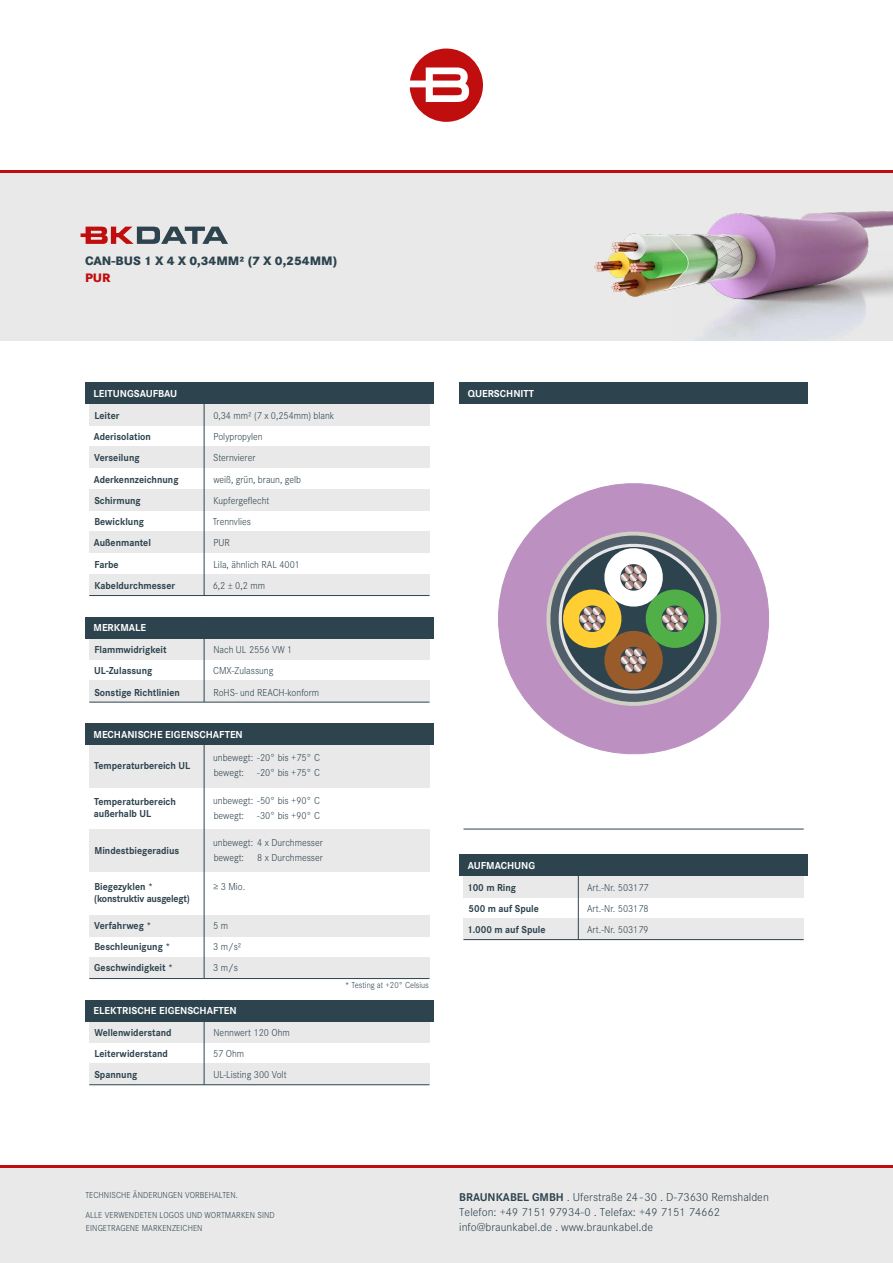
<style>
.page{position:relative;width:893px;height:1263px;background:#fff}
.page>*{position:absolute;margin:0;border:0;box-sizing:border-box;transform-origin:0 0}
.t1{font:800 12.75px "Corporate S";color:#2d434e}
.t2{font:800 12.75px "Corporate S";color:#c00d0e}
.t3{font:300 12px/15px "Corporate S";color:#2d434e}
.t4{font:300 10.5px/21.3px "Corporate S";color:#2d434e;scale:.94 1}
.t5{font:700 10.5px/21.3px "Corporate S";color:#2d434e;scale:.94 1}
.t6{font:700 10.5px "Corporate S";color:#fff}
.t7{font:700 10.5px/12px "Corporate S";letter-spacing:-.02em;color:#2d434e;scale:.94 1}
.t8{font:300 9px/13.5px "Corporate S";letter-spacing:.01em;color:#2d434e;scale:.94 1}
.s1{font-weight:700;font-size:11.7px}
</style>
<div class="page">
<div style="left:89px;top:830px;width:340px;height:42px;background:#e9e9e9"></div>
<div style="left:0;top:170px;width:893px;height:170px;background:#e9e9e9"></div>
<hr style="left:0;top:170px;width:893px;height:2px;background:#c00d0e">
<div style="left:0;top:1165px;width:893px;height:98px;background:#e9e9e9"></div>
<hr style="left:0;top:1165px;width:893px;height:2px;background:#c00d0e">
<div style="left:89px;top:446px;width:340px;height:22px;background:#e9e9e9"></div>
<div style="left:89px;top:489px;width:340px;height:21px;background:#e9e9e9"></div>
<div style="left:89px;top:531px;width:340px;height:22px;background:#e9e9e9"></div>
<div style="left:89px;top:574px;width:340px;height:21px;background:#e9e9e9"></div>
<div style="left:89px;top:404px;width:340px;height:21px;background:#e9e9e9"></div>
<hr style="left:204px;top:383px;width:1px;height:212px;background:#2d434e">
<hr style="left:89px;top:595px;width:340px;height:1px;background:#2d434e">
<div style="left:85px;top:383px;width:349px;height:21px;background:#2d434e"></div>
<hr style="left:463px;top:829px;width:341px;height:1px;background:#2d434e">
<div style="left:459px;top:383px;width:349px;height:21px;background:#2d434e"></div>
<div style="left:89px;top:681px;width:340px;height:21px;background:#e9e9e9"></div>
<div style="left:89px;top:958px;width:340px;height:21px;background:#e9e9e9"></div>
<div style="left:89px;top:638px;width:340px;height:21px;background:#e9e9e9"></div>
<div style="left:89px;top:915px;width:340px;height:21px;background:#e9e9e9"></div>
<hr style="left:204px;top:617px;width:1px;height:85px;background:#2d434e">
<hr style="left:89px;top:702px;width:340px;height:1px;background:#2d434e">
<div style="left:85px;top:617px;width:349px;height:21px;background:#2d434e"></div>
<div style="left:89px;top:745px;width:340px;height:42px;background:#e9e9e9"></div>
<hr style="left:204px;top:745px;width:1px;height:233px;background:#2d434e">
<hr style="left:89px;top:978px;width:340px;height:1px;background:#2d434e">
<div style="left:85px;top:723px;width:349px;height:22px;background:#2d434e"></div>
<div style="left:89px;top:1064px;width:340px;height:21px;background:#e9e9e9"></div>
<div style="left:89px;top:1021px;width:340px;height:21px;background:#e9e9e9"></div>
<hr style="left:204px;top:1000px;width:1px;height:85px;background:#2d434e">
<hr style="left:89px;top:1084px;width:340px;height:1px;background:#2d434e">
<div style="left:85px;top:1000px;width:349px;height:21px;background:#2d434e"></div>
<svg style="left:81px;top:227px;width:147px;height:17px"></svg>
<svg style="left:410px;top:49px;width:73px;height:73px"></svg>
<div style="left:463px;top:918px;width:341px;height:22px;background:#e9e9e9"></div>
<div style="left:463px;top:876px;width:341px;height:21px;background:#e9e9e9"></div>
<hr style="left:578px;top:855px;width:1px;height:85px;background:#2d434e">
<hr style="left:463px;top:939px;width:341px;height:1px;background:#2d434e">
<div style="left:459px;top:855px;width:349px;height:21px;background:#2d434e"></div>
<svg style="left:498px;top:483px;width:271px;height:271px"></svg>
<svg style="left:538px;top:523px;width:191px;height:191px"></svg>
<img style="left:531px;top:172px;width:362px;height:168px">
<p class="t1" style="left:85px;top:252px;width:254px">CAN-BUS 1 X 4 X 0,34MM² (7 X 0,254MM)</p>
<p class="t2" style="left:85px;top:269px;width:27px">PUR</p>
<p class="t6" style="left:94px;top:386px;width:85px">LEITUNGSAUFBAU</p>
<p class="t5" style="left:94px;top:404px;width:92px">Leiter<br>Aderisolation<br>Verseilung<br>Aderkennzeichnung<br>Schirmung<br>Bewicklung<br>Außenmantel<br>Farbe<br>Kabeldurchmesser</p>
<p class="t4" style="left:213px;top:404px;width:131px">0,34 mm² (7 x 0,254mm) blank<br>Polypropylen<br>Sternvierer<br>weiß, grün, braun, gelb<br>Kupfergeflecht<br>Trennvlies<br>PUR<br>Lila, ähnlich RAL 4001<br>6,2 ± 0,2 mm</p>
<p class="t6" style="left:94px;top:620px;width:54px">MERKMALE</p>
<p class="t5" style="left:94px;top:638px;width:93px">Flammwidrigkeit<br>UL-Zulassung<br>Sonstige Richtlinien</p>
<p class="t4" style="left:213px;top:638px;width:114px">Nach UL 2556 VW 1<br>CMX-Zulassung<br>RoHS- und REACH-konform</p>
<p class="t6" style="left:94px;top:727px;width:151px">MECHANISCHE EIGENSCHAFTEN</p>
<p class="t5" style="left:94px;top:754px;width:104px">Temperaturbereich UL</p>
<p class="t5" style="left:94px;top:795px;width:89px;line-height:12px">Temperaturbereich außerhalb UL</p>
<p class="t5" style="left:94px;top:839px;width:92px">Mindestbiegeradius</p>
<p class="t7" style="left:94px;top:880px;width:103px">Biegezyklen * (konstruktiv ausgelegt)</p>
<p class="t5" style="left:94px;top:914px;width:85px">Verfahrweg *<br>Beschleunigung *<br>Geschwindigkeit *</p>
<p class="t4" style="left:213px;top:750px;width:115px;line-height:15.3px">unbewegt: -20° bis +75° C bewegt: -20° bis +75° C</p>
<p class="t4" style="left:213px;top:792px;width:115px;line-height:15.3px">unbewegt: -50° bis +90° C bewegt: -30° bis +90° C</p>
<p class="t4" style="left:213px;top:835px;width:118px;line-height:15.3px">unbewegt: 4 x Durchmesser bewegt: 8 x Durchmesser</p>
<p class="t4" style="left:213px;top:875px;width:36px">≥ 3 Mio.</p>
<p class="t4" style="left:213px;top:914px;width:31px">5 m<br>3 m/s²<br>3 m/s</p>
<p class="t6" style="left:94px;top:1003px;width:145px">ELEKTRISCHE EIGENSCHAFTEN</p>
<p class="t5" style="left:94px;top:1021px;width:84px">Wellenwiderstand<br>Leiterwiderstand<br>Spannung</p>
<p class="t4" style="left:213px;top:1021px;width:83px">Nennwert 120 Ohm<br>57 Ohm<br>UL-Listing 300 Volt</p>
<p class="t8" style="left:345px;top:978px;width:91px">* Testing at +20° Celsius</p>
<p class="t6" style="left:468px;top:386px;width:68px">QUERSCHNITT</p>
<p class="t6" style="left:468px;top:858px;width:69px">AUFMACHUNG</p>
<p class="t5" style="left:467px;top:876px;width:85px">100 m Ring<br>500 m auf Spule<br>1.000 m auf Spule</p>
<p class="t4" style="left:587px;top:876px;width:67px;text-align:justify">Art.-Nr. 503177<br>Art.-Nr. 503178<br>Art.-Nr. 503179</p>
<p class="t8" style="left:85px;top:1188px;width:164px">TECHNISCHE ÄNDERUNGEN VORBEHALTEN.</p>
<p class="t8" style="left:86px;top:1208px;width:203px">ALLE VERWENDETEN LOGOS UND WORTMARKEN SIND<br>EINGETRAGENE MARKENZEICHEN</p>
<p class="t3" style="left:459px;top:1189px;width:311px"><span class="s1">BRAUNKABEL GMBH</span> . Uferstraße 24 - 30 . D-73630 Remshalden<br>Telefon: +49 7151 97934-0 . Telefax: +49 7151 74662 info@braunkabel.de . www.braunkabel.de</p>
</div>
